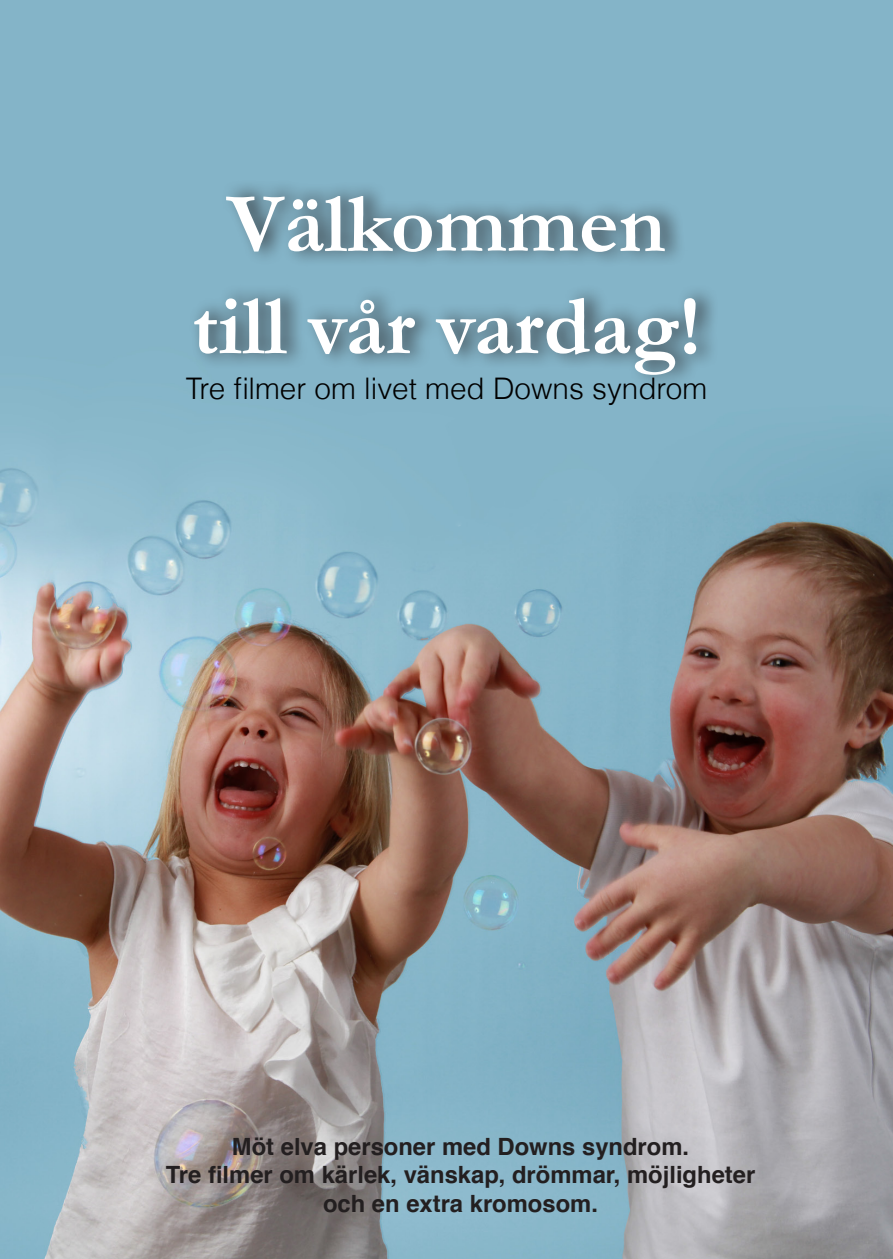
<style>
.page{position:relative;width:893px;height:1259px;background:#fff}
.page>*{position:absolute;margin:0;border:0;box-sizing:border-box;transform-origin:0 0}
.t1{font:700 85.2px "Garamond";color:#fff}
.t2{font:300 29.7px "Helvetica";color:#000}
.t3{font:700 23.7px "Helvetica";color:#231f20}
</style>
<div class="page">
<img style="left:0;top:0;width:893px;height:1259px">
<div style="left:186px;top:180px;width:532px;height:210px;background:#231f20;opacity:.75"></div>
<p class="t1" style="left:227px;top:173px;width:440px">Välkommen</p>
<p class="t1" style="left:192px;top:276px;width:511px">till vår vardag!</p>
<p class="t2" style="left:186px;top:369px;width:523px">Tre filmer om livet med Downs syndrom</p>
<p class="t3" style="left:232px;top:1127px;width:459px">Möt elva personer med Downs syndrom.</p>
<p class="t3" style="left:166px;top:1155px;width:591px"> Tre filmer om kärlek, vänskap, drömmar, möjligheter</p>
<p class="t3" style="left:323px;top:1184px;width:276px">och en extra kromosom.</p>
</div>
